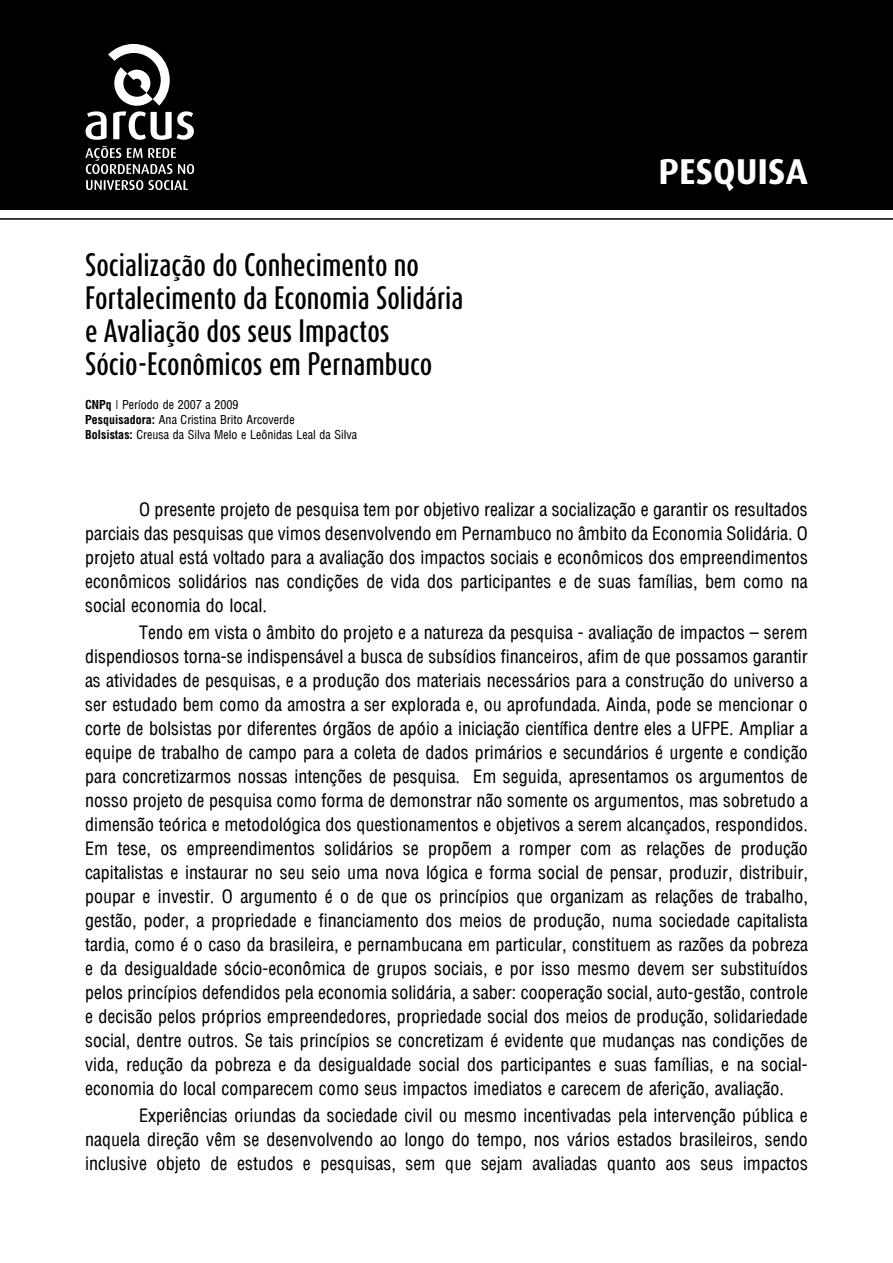
<style>
.page{position:relative;width:893px;height:1263px;background:#fff}
.page>*{position:absolute;margin:0;border:0;box-sizing:border-box;transform-origin:0 0}
.t1{font:700 36px "Dax";color:#fff}
.t2{font:500 27px/33px "Dax Compact";color:#000}
.t3{font:18px/24px "Arena Condensed";color:#000;text-align:justify}
.t4{font:12px/15px "Arena Condensed";color:#000}
.s1{font-family:"Arena";font-weight:700;font-stretch:condensed}
</style>
<div class="page">
<div style="left:0;top:0;width:893px;height:210px;background:#000"></div>
<hr style="left:0;top:218px;width:893px;height:2px;background:#000">
<svg style="left:86px;top:44px;width:108px;height:96px"></svg>
<svg style="left:85px;top:146px;width:109px;height:44px"></svg>
<h2 class="t2" style="left:85px;top:248px;width:380px">Socialização do Conhecimento no Fortalecimento da Economia Solidária e Avaliação dos seus Impactos Sócio-Econômicos em Pernambuco</h2>
<p class="t4" style="left:85px;top:397px;width:274px"><span class="s1">CNPq</span> | Período de 2007 a 2009<br><span class="s1">Pesquisadora:</span> Ana Cristina Brito Arcoverde<br><span class="s1">Bolsistas:</span> Creusa da Silva Melo e Leônidas Leal da Silva</p>
<h1 class="t1" style="left:659px;top:151px;width:151px">PESQUISA</h1>
<p class="t3" style="left:85px;top:497px;width:724px;text-indent:54px">O presente projeto de pesquisa tem por objetivo realizar a socialização e garantir os resultados parciais das pesquisas que vimos desenvolvendo em Pernambuco no âmbito da Economia Solidária. O projeto atual está voltado para a avaliação dos impactos sociais e econômicos dos empreendimentos econômicos solidários nas condições de vida dos participantes e de suas famílias, bem como na social economia do local.</p>
<p class="t3" style="left:85px;top:620px;width:724px;text-indent:54px">Tendo em vista o âmbito do projeto e a natureza da pesquisa - avaliação de impactos – serem dispendiosos torna-se indispensável a busca de subsídios financeiros, afim de que possamos garantir as atividades de pesquisas, e a produção dos materiais necessários para a construção do universo a ser estudado bem como da amostra a ser explorada e, ou aprofundada. Ainda, pode se mencionar o corte de bolsistas por diferentes órgãos de apóio a iniciação científica dentre eles a UFPE. Ampliar a equipe de trabalho de campo para a coleta de dados primários e secundários é urgente e condição para concretizarmos nossas intenções de pesquisa. Em seguida, apresentamos os argumentos de nosso projeto de pesquisa como forma de demonstrar não somente os argumentos, mas sobretudo a dimensão teórica e metodológica dos questionamentos e objetivos a serem alcançados, respondidos.<br>Em tese, os empreendimentos solidários se propõem a romper com as relações de produção capitalistas e instaurar no seu seio uma nova lógica e forma social de pensar, produzir, distribuir, poupar e investir. O argumento é o de que os princípios que organizam as relações de trabalho, gestão, poder, a propriedade e financiamento dos meios de produção, numa sociedade capitalista tardia, como é o caso da brasileira, e pernambucana em particular, constituem as razões da pobreza e da desigualdade sócio-econômica de grupos sociais, e por isso mesmo devem ser substituídos pelos princípios defendidos pela economia solidária, a saber: cooperação social, auto-gestão, controle e decisão pelos próprios empreendedores, propriedade social dos meios de produção, solidariedade social, dentre outros. Se tais princípios se concretizam é evidente que mudanças nas condições de vida, redução da pobreza e da desigualdade social dos participantes e suas famílias, e na social&shy;economia do local comparecem como seus impactos imediatos e carecem de aferição, avaliação.</p>
<p class="t3" style="left:85px;top:1103px;width:724px;text-indent:54px">Experiências oriundas da sociedade civil ou mesmo incentivadas pela intervenção pública e naquela direção vêm se desenvolvendo ao longo do tempo, nos vários estados brasileiros, sendo inclusive objeto de estudos e pesquisas, sem que sejam avaliadas quanto aos seus impactos</p>
</div>
